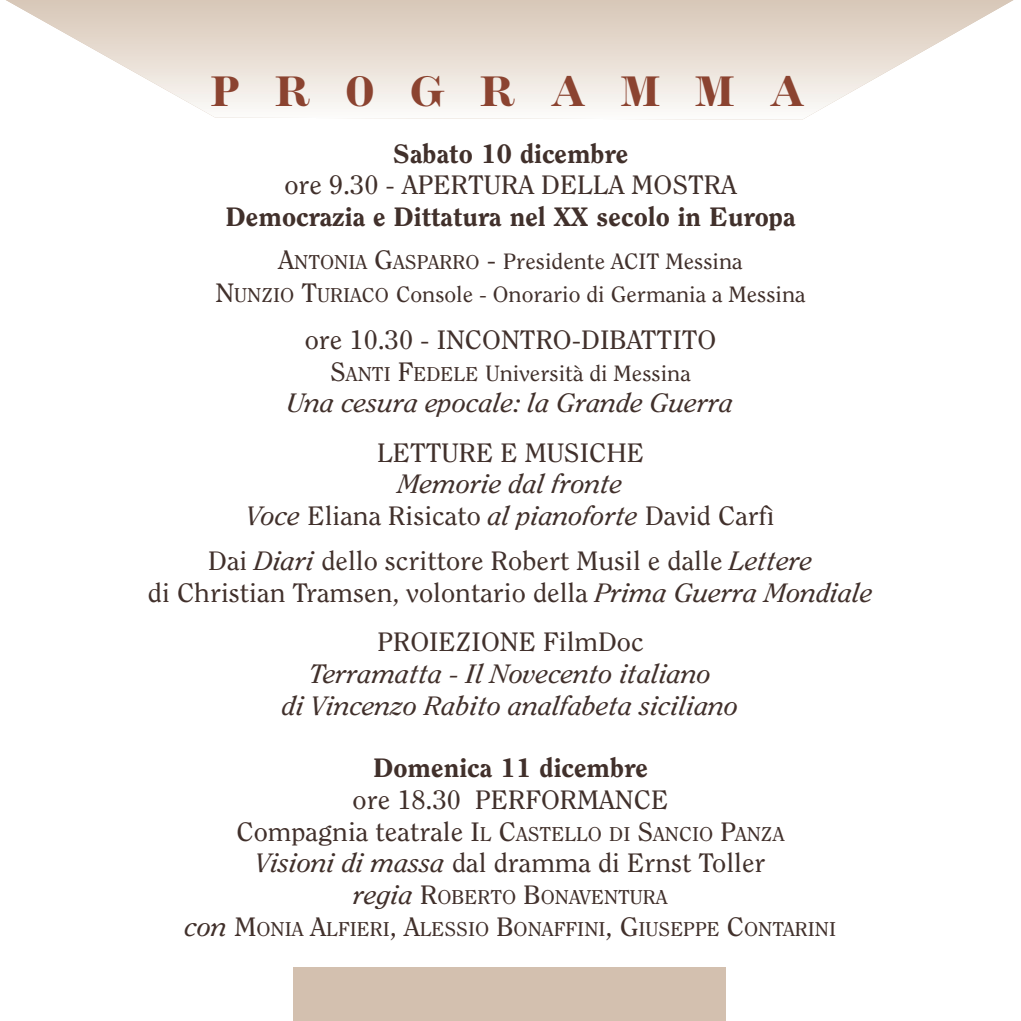
<style>
.page{position:relative;width:1021px;height:1021px;background:#fff}
.page>*{position:absolute;margin:0;border:0;box-sizing:border-box;transform-origin:0 0}
.t1{font:700 42.3px "Inflex";letter-spacing:.96em;color:#8b4330;scale:.85 1}
.t2{font:26.32px/31.7px "Clearface Std";color:#41302b;text-align:center;scale:1.07 1}
.t3{font:italic 26.32px/31.7px "Clearface Std";color:#41302b;text-align:center;scale:1.07 1}
.t4{font:800 26.32px "Clearface Std";color:#41302b;scale:1.07 1}
.t5{font:22.05px/32.2px "Clearface Std";color:#41302b;text-align:center;scale:1.07 1}
.t6{font:19.8px/31.7px "Clearface Std";color:#41302b;text-align:center;scale:1.07 1}
.s1{font-size:26.32px}
.s2{font-size:19.8px}
.s3{font-style:normal}
.s4{font-style:italic}
.s5{font-style:italic;font-size:26.32px}
</style>
<div class="page">
<svg style="left:6px;top:0;width:1008px;height:120px"></svg>
<div style="left:293px;top:967px;width:432px;height:53px;background:#d3c0af"></div>
<h1 class="t1" style="left:210px;top:77px;width:701px">PROGRAMMA</h1>
<p class="t4" style="left:393px;top:142px;width:222px">Sabato 10 dicembre</p>
<p class="t2" style="left:284px;top:171px;width:424px">ore 9.30 - APERTURA DELLA MOSTRA</p>
<p class="t4" style="left:225px;top:206px;width:534px">Democrazia e Dittatura nel XX secolo in Europa</p>
<p class="t5" style="left:215px;top:247px;width:553px"><span class="s1">A</span><span class="s2">NTONIA</span> <span class="s1">G</span><span class="s2">ASPARRO</span> <span class="s1">-</span> Presidente ACIT Messina<br><span class="s1">N</span><span class="s2">UNZIO</span> <span class="s1">T</span><span class="s2">URIACO</span> Console - Onorario di Germania a Messina</p>
<p class="t2" style="left:305px;top:325px;width:386px">ore 10.30 - INCONTRO-DIBATTITO</p>
<p class="t5" style="left:330px;top:358px;width:338px"><span class="s1">S</span><span class="s2">ANTI</span> <span class="s1">F</span><span class="s2">EDELE</span> Università di Messina</p>
<p class="t3" style="left:287px;top:389px;width:418px">Una cesura epocale: la Grande Guerra</p>
<p class="t2" style="left:377px;top:438px;width:251px">LETTURE E MUSICHE</p>
<p class="t3" style="left:246px;top:470px;width:495px">Memorie dal fronte<br>Voce <span class="s3">Eliana Risicato</span> al pianoforte <span class="s3">David Carfì</span></p>
<p class="t2" style="left:148px;top:546px;width:679px">Dai <span class="s4">Diari</span> dello scrittore Robert Musil e dalle <span class="s4">Lettere<br></span>di Christian Tramsen, volontario della <span class="s4">Prima Guerra Mondiale</span></p>
<p class="t2" style="left:377px;top:627px;width:250px">PROIEZIONE FilmDoc</p>
<p class="t3" style="left:282px;top:659px;width:428px">Terramatta - Il Novecento italiano<br>di Vincenzo Rabito analfabeta siciliano</p>
<p class="t4" style="left:373px;top:757px;width:258px">Domenica 11 dicembre</p>
<p class="t2" style="left:236px;top:785px;width:513px">ore 18.30 PERFORMANCE<br>Compagnia teatrale I<span class="s2">L</span> C<span class="s2">ASTELLO DI</span> S<span class="s2">ANCIO</span> P<span class="s2">ANZA<br></span><span class="s4">Visioni di massa</span> dal dramma di Ernst Toller</p>
<p class="t6" style="left:185px;top:882px;width:610px"><span class="s5">regia</span> <span class="s1">R</span>OBERTO <span class="s1">B</span>ONAVENTURA<br><span class="s5">con</span> <span class="s1">M</span>ONIA <span class="s1">A</span>LFIERI<span class="s1">, A</span>LESSIO <span class="s1">B</span>ONAFFINI<span class="s1">, G</span>IUSEPPE <span class="s1">C</span>ONTARINI</p>
</div>
